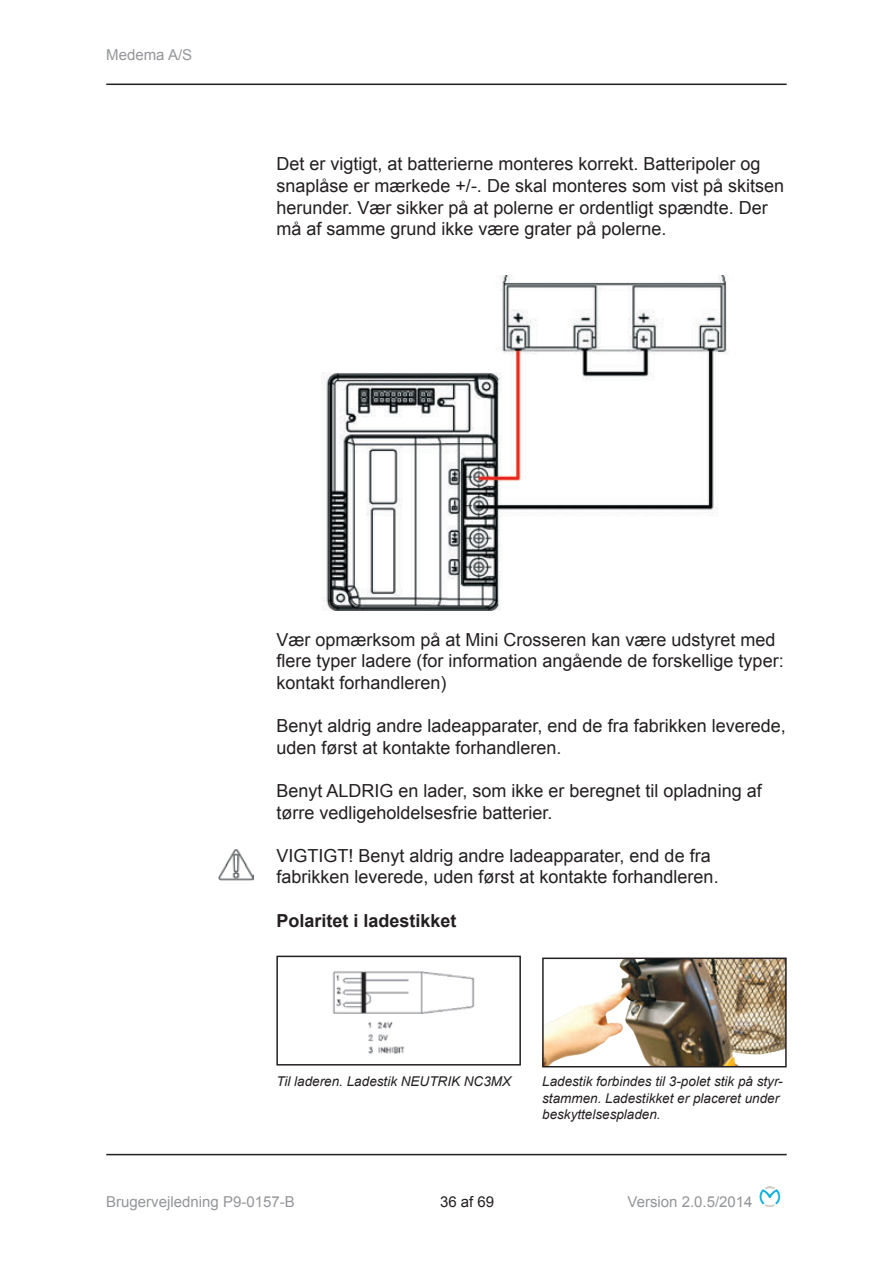
<style>
.page{position:relative;width:893px;height:1263px;background:#fff}
.page>*{position:absolute;margin:0;border:0;box-sizing:border-box;transform-origin:0 0}
.t1{font:18px/21.6px "Arial";color:#231f20}
.t2{font:700 18px "Arial";color:#231f20}
.t3{font:15px "Arial";color:#939598}
.t4{font:15px "Arial";color:#231f20}
.t5{font:italic 13.5px/16.2px "Arial";color:#231f20}
</style>
<div class="page">
<hr style="left:106px;top:84px;width:681px;height:1px;background:#231f20">
<hr style="left:106px;top:1154px;width:681px;height:1px;background:#231f20">
<img style="left:759px;top:1186px;width:22px;height:21px">
<img style="left:218px;top:849px;width:35px;height:32px">
<img style="left:321px;top:275px;width:406px;height:335px">
<img style="left:332px;top:971px;width:143px;height:83px">
<div style="left:276px;top:956px;width:245px;height:109px;border:2px solid #231f20"></div>
<img style="left:545px;top:960px;width:239px;height:104px">
<div style="left:542px;top:957px;width:245px;height:110px;border:2px solid #231f20"></div>
<p class="t3" style="left:106px;top:44px;width:87px">Medema A/S</p>
<p class="t1" style="left:276px;top:153px;width:509px">Det er vigtigt, at batterierne monteres korrekt. Batteripoler og snaplåse er mærkede +/-. De skal monteres som vist på skitsen herunder. Vær sikker på at polerne er ordentligt spændte. Der må af samme grund ikke være grater på polerne.</p>
<p class="t1" style="left:276px;top:629px;width:509px">Vær opmærksom på at Mini Crosseren kan være udstyret med flere typer ladere (for information angående de forskellige typer: kontakt forhandleren)</p>
<p class="t1" style="left:276px;top:715px;width:511px">Benyt aldrig andre ladeapparater, end de fra fabrikken leverede, uden først at kontakte forhandleren.</p>
<p class="t1" style="left:276px;top:780px;width:487px">Benyt ALDRIG en lader, som ikke er beregnet til opladning af tørre vedligeholdelsesfrie batterier.</p>
<p class="t1" style="left:276px;top:845px;width:444px">VIGTIGT! Benyt aldrig andre ladeapparater, end de fra fabrikken leverede, uden først at kontakte forhandleren.</p>
<p class="t2" style="left:276px;top:908px;width:182px">Polaritet i ladestikket</p>
<p class="t5" style="left:276px;top:1074px;width:236px">Til laderen. Ladestik NEUTRIK NC3MX</p>
<p class="t5" style="left:542px;top:1074px;width:242px">Ladestik forbindes til 3-polet stik på styr&shy;stammen. Ladestikket er placeret under beskyttelsespladen.</p>
<p class="t3" style="left:106px;top:1192px;width:190px">Brugervejledning P9-0157-B</p>
<p class="t4" style="left:440px;top:1192px;width:56px">36 af 69</p>
<p class="t3" style="left:628px;top:1192px;width:127px">Version 2.0.5/2014</p>
</div>
